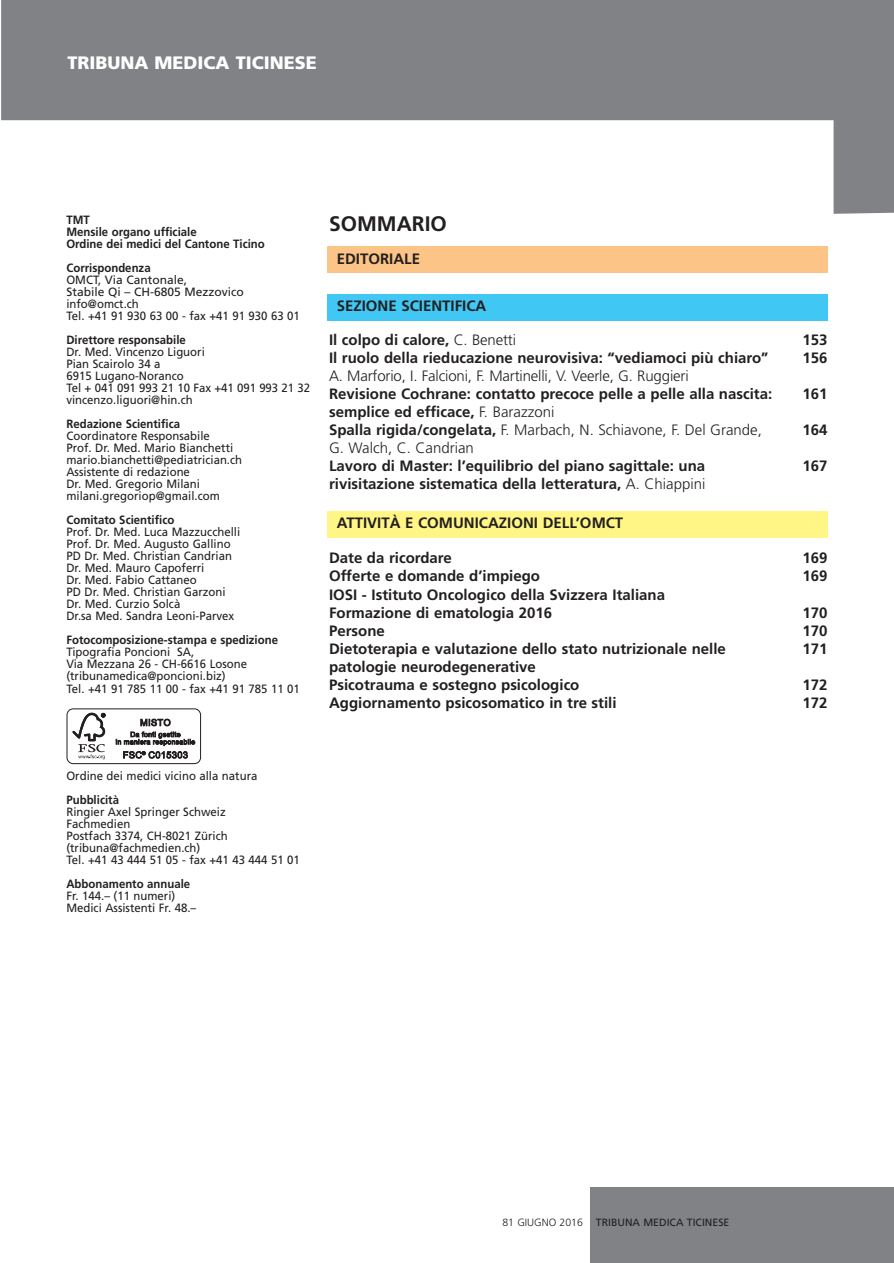
<style>
.page{position:relative;width:894px;height:1263px;background:#fff}
.page>*{position:absolute;margin:0;border:0;box-sizing:border-box;transform-origin:0 0}
.t1{font:700 21px "Frutiger";color:#231f20}
.t2{font:900 18px "Frutiger";color:#fff}
.t3{font:700 15px/18px "Frutiger";color:#231f20}
.t4{font:300 15px/18px "Frutiger";letter-spacing:-.01em;color:#231f20}
.t5{font:12px/12px "Frutiger";color:#231f20;scale:.95 1}
.t6{font:700 12px/12px "Frutiger";color:#231f20;scale:.95 1}
.t7{font:10.5px "Frutiger";color:#231f20}
.s1{font-weight:300}
.s2{font-weight:700}
</style>
<div class="page">
<svg style="left:1px;top:0;width:893px;height:214px;fill:#808285"></svg>
<div style="left:327px;top:294px;width:501px;height:26px;background:#40c7f4"></div>
<div style="left:327px;top:510px;width:501px;height:27px;background:#fff685"></div>
<div style="left:327px;top:246px;width:501px;height:27px;background:#fcc486"></div>
<div style="left:590px;top:1187px;width:304px;height:75px;background:#808285"></div>
<div style="left:67px;top:708px;width:134px;height:56px;border:1px solid #231f20;border-radius:6px"></div>
<svg style="left:72px;top:712px;width:33px;height:47px"></svg>
<svg style="left:116px;top:718px;width:79px;height:40px"></svg>
<h2 class="t2" style="left:67px;top:56px;width:251px">TRIBUNA MEDICA TICINESE</h2>
<p class="t6" style="left:66px;top:215px;width:210px">TMT<br>Mensile organo ufficiale<br>Ordine dei medici del Cantone Ticino</p>
<p class="t6" style="left:66px;top:263px;width:90px">Corrispondenza</p>
<p class="t5" style="left:66px;top:275px;width:247px">OMCT, Via Cantonale,<br>Stabile Qi – CH-6805 Mezzovico info@omct.ch<br>Tel. +41 91 930 63 00 - fax +41 91 930 63 01</p>
<p class="t6" style="left:66px;top:335px;width:127px">Direttore responsabile</p>
<p class="t5" style="left:66px;top:347px;width:258px">Dr. Med. Vincenzo Liguori<br>Pian Scairolo 34 a<br>6915 Lugano-Noranco<br>Tel + 041 091 993 21 10 Fax +41 091 993 21 32 vincenzo.liguori@hin.ch</p>
<p class="t6" style="left:66px;top:419px;width:121px">Redazione Scientifica</p>
<p class="t5" style="left:66px;top:431px;width:186px">Coordinatore Responsabile<br>Prof. Dr. Med. Mario Bianchetti mario.bianchetti@pediatrician.ch<br>Assistente di redazione<br>Dr. Med. Gregorio Milani milani.gregoriop@gmail.com</p>
<p class="t6" style="left:66px;top:515px;width:115px">Comitato Scientifico</p>
<p class="t5" style="left:66px;top:527px;width:184px">Prof. Dr. Med. Luca Mazzucchelli<br>Prof. Dr. Med. Augusto Gallino<br>PD Dr. Med. Christian Candrian<br>Dr. Med. Mauro Capoferri<br>Dr. Med. Fabio Cattaneo<br>PD Dr. Med. Christian Garzoni<br>Dr. Med. Curzio Solcà<br>Dr.sa Med. Sandra Leoni-Parvex</p>
<p class="t6" style="left:66px;top:635px;width:224px">Fotocomposizione-stampa e spedizione</p>
<p class="t5" style="left:66px;top:647px;width:247px">Tipografia Poncioni SA,<br>Via Mezzana 26 - CH-6616 Losone (tribunamedica@poncioni.biz)<br>Tel. +41 91 785 11 00 - fax +41 91 785 11 01</p>
<h1 class="t1" style="left:329px;top:215px;width:119px">SOMMARIO</h1>
<p class="t3" style="left:337px;top:251px;width:85px">EDITORIALE</p>
<p class="t3" style="left:337px;top:298px;width:151px">SEZIONE SCIENTIFICA</p>
<p class="t3" style="left:329px;top:332px;width:188px">Il colpo di calore, <span class="s1">C. Benetti</span></p>
<p class="t3" style="left:802px;top:332px;width:27px">153</p>
<p class="t3" style="left:329px;top:350px;width:441px">Il ruolo della rieducazione neurovisiva: “vediamoci più chiaro”</p>
<p class="t3" style="left:802px;top:350px;width:27px">156</p>
<p class="t4" style="left:329px;top:368px;width:361px">A. Marforio, I. Falcioni, F. Martinelli, V. Veerle, G. Ruggieri</p>
<p class="t3" style="left:329px;top:386px;width:445px">Revisione Cochrane: contatto precoce pelle a pelle alla nascita:</p>
<p class="t3" style="left:802px;top:386px;width:27px">161</p>
<p class="t4" style="left:329px;top:404px;width:434px"><span class="s2">semplice ed efficace,</span> F. Barazzoni<br><span class="s2">Spalla rigida/congelata,</span> F. Marbach, N. Schiavone, F. Del Grande,</p>
<p class="t3" style="left:802px;top:422px;width:27px">164</p>
<p class="t4" style="left:329px;top:440px;width:146px">G. Walch, C. Candrian</p>
<p class="t3" style="left:329px;top:458px;width:378px">Lavoro di Master: l’equilibrio del piano sagittale: una</p>
<p class="t3" style="left:802px;top:458px;width:27px">167</p>
<p class="t3" style="left:329px;top:476px;width:378px">rivisitazione sistematica della letteratura, <span class="s1">A. Chiappini</span></p>
<p class="t3" style="left:337px;top:515px;width:288px">ATTIVITÀ E COMUNICAZIONI DELL’OMCT</p>
<p class="t3" style="left:329px;top:550px;width:124px">Date da ricordare</p>
<p class="t3" style="left:802px;top:550px;width:27px">169</p>
<p class="t3" style="left:329px;top:568px;width:213px">Offerte e domande d’impiego</p>
<p class="t3" style="left:802px;top:568px;width:27px">169</p>
<p class="t3" style="left:329px;top:586px;width:337px">IOSI - Istituto Oncologico della Svizzera Italiana<br>Formazione di ematologia 2016</p>
<p class="t3" style="left:802px;top:604px;width:27px">170</p>
<p class="t3" style="left:329px;top:622px;width:57px">Persone</p>
<p class="t3" style="left:802px;top:622px;width:27px">170</p>
<p class="t3" style="left:329px;top:640px;width:398px">Dietoterapia e valutazione dello stato nutrizionale nelle</p>
<p class="t3" style="left:802px;top:640px;width:27px">171</p>
<p class="t3" style="left:329px;top:658px;width:252px">patologie neurodegenerative<br>Psicotrauma e sostegno psicologico</p>
<p class="t3" style="left:802px;top:676px;width:27px">172</p>
<p class="t3" style="left:329px;top:694px;width:289px">Aggiornamento psicosomatico in tre stili</p>
<p class="t3" style="left:802px;top:694px;width:27px">172</p>
<p class="t5" style="left:66px;top:770px;width:203px">Ordine dei medici vicino alla natura</p>
<p class="t6" style="left:66px;top:794px;width:57px">Pubblicità</p>
<p class="t5" style="left:66px;top:806px;width:247px">Ringier Axel Springer Schweiz<br>Fachmedien<br>Postfach 3374, CH-8021 Zürich (tribuna@fachmedien.ch)<br>Tel. +41 43 444 51 05 - fax +41 43 444 51 01</p>
<p class="t6" style="left:66px;top:878px;width:132px">Abbonamento annuale</p>
<p class="t5" style="left:66px;top:890px;width:138px">Fr. 144.– (11 numeri)<br>Medici Assistenti Fr. 48.–</p>
<p class="t7" style="left:502px;top:1218px;width:228px"><span class="s1">81 GIUGNO 2016</span> TRIBUNA MEDICA TICINESE</p>
</div>
